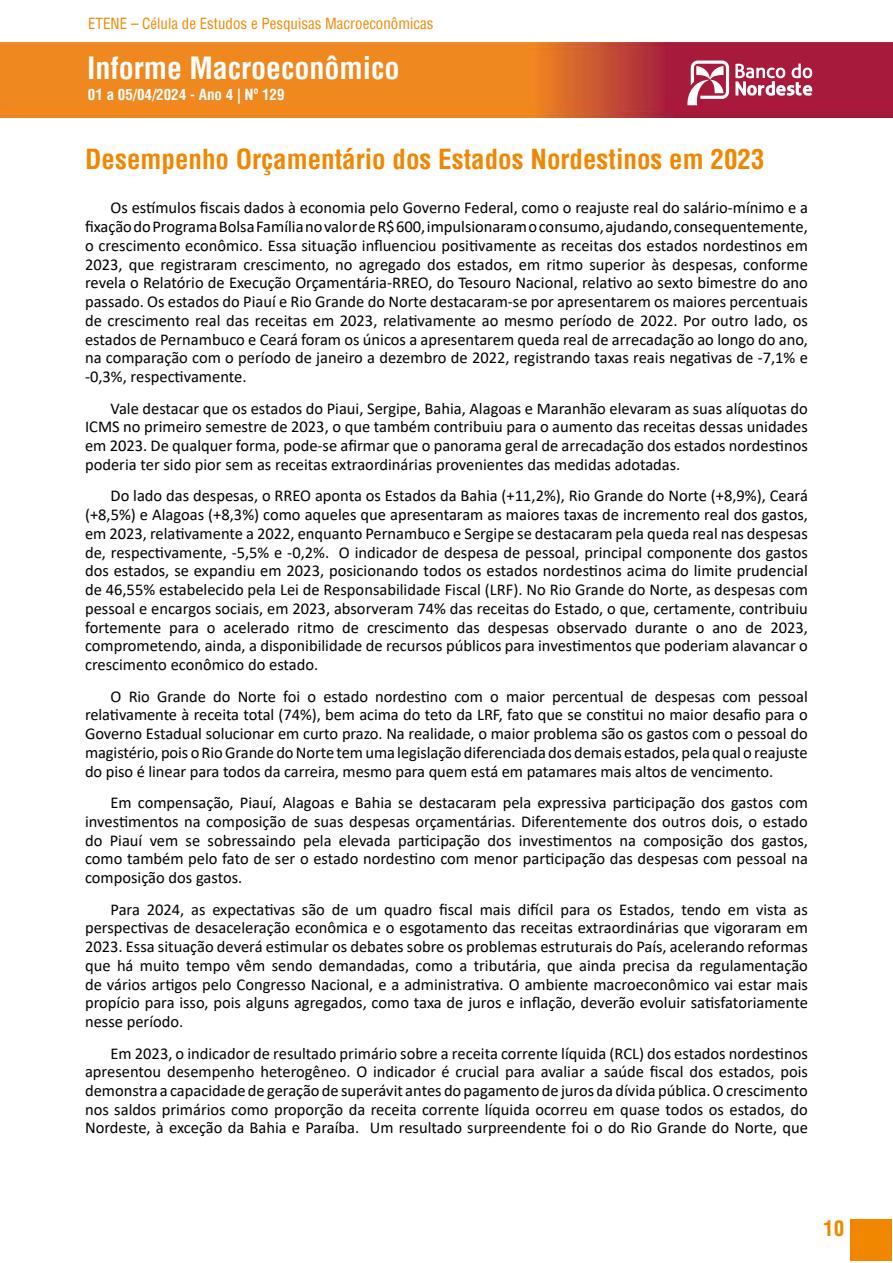
<style>
.page{position:relative;width:893px;height:1263px;background:#fff}
.page>*{position:absolute;margin:0;border:0;box-sizing:border-box;transform-origin:0 0}
.t1{font:700 condensed 30px "Helvetica";color:#fff}
.t2{font:700 condensed 27px "Helvetica";color:#f18700}
.t3{font:700 condensed 21px "Helvetica";color:#f18700}
.t4{font:16.5px/18.8px "Calibri";color:#000;text-align:justify}
.t5{font:condensed 15px "Helvetica";color:#f18700}
.t6{font:700 condensed 15px "Helvetica";color:#fff}
</style>
<div class="page">
<img style="left:0;top:43px;width:893px;height:75px">
<svg style="left:686px;top:61px;width:43px;height:44px"></svg>
<svg style="left:735px;top:64px;width:77px;height:32px"></svg>
<div style="left:850px;top:1219px;width:42px;height:41px;background:#f18700"></div>
<p class="t5" style="left:88px;top:14px;width:347px">ETENE – Célula de Estudos e Pesquisas Macroeconômicas</p>
<h1 class="t1" style="left:87px;top:48px;width:314px">Informe Macroeconômico</h1>
<p class="t6" style="left:88px;top:85px;width:198px">01 a 05/04/2024 - Ano 4 | Nº 129</p>
<h2 class="t2" style="left:85px;top:141px;width:681px">Desempenho Orçamentário dos Estados Nordestinos em 2023</h2>
<p class="t4" style="left:85px;top:198px;width:724px;text-indent:26px">Os estímulos fiscais dados à economia pelo Governo Federal, como o reajuste real do salário-mínimo e a fixação do Programa Bolsa Família no valor de R$ 600, impulsionaram o consumo, ajudando, consequentemente, o crescimento econômico. Essa situação influenciou positivamente as receitas dos estados nordestinos em 2023, que registraram crescimento, no agregado dos estados, em ritmo superior às despesas, conforme revela o Relatório de Execução Orçamentária-RREO, do Tesouro Nacional, relativo ao sexto bimestre do ano passado. Os estados do Piauí e Rio Grande do Norte destacaram-se por apresentarem os maiores percentuais de crescimento real das receitas em 2023, relativamente ao mesmo período de 2022. Por outro lado, os estados de Pernambuco e Ceará foram os únicos a apresentarem queda real de arrecadação ao longo do ano, na comparação com o período de janeiro a dezembro de 2022, registrando taxas reais negativas de -7,1% e -0,3%, respectivamente.</p>
<p class="t4" style="left:85px;top:398px;width:724px;text-indent:26px">Vale destacar que os estados do Piaui, Sergipe, Bahia, Alagoas e Maranhão elevaram as suas alíquotas do ICMS no primeiro semestre de 2023, o que também contribuiu para o aumento das receitas dessas unidades em 2023. De qualquer forma, pode-se afirmar que o panorama geral de arrecadação dos estados nordestinos poderia ter sido pior sem as receitas extraordinárias provenientes das medidas adotadas.</p>
<p class="t4" style="left:85px;top:486px;width:724px;text-indent:26px">Do lado das despesas, o RREO aponta os Estados da Bahia (+11,2%), Rio Grande do Norte (+8,9%), Ceará (+8,5%) e Alagoas (+8,3%) como aqueles que apresentaram as maiores taxas de incremento real dos gastos, em 2023, relativamente a 2022, enquanto Pernambuco e Sergipe se destacaram pela queda real nas despesas de, respectivamente, -5,5% e -0,2%. O indicador de despesa de pessoal, principal componente dos gastos dos estados, se expandiu em 2023, posicionando todos os estados nordestinos acima do limite prudencial de 46,55% estabelecido pela Lei de Responsabilidade Fiscal (LRF). No Rio Grande do Norte, as despesas com pessoal e encargos sociais, em 2023, absorveram 74% das receitas do Estado, o que, certamente, contribuiu fortemente para o acelerado ritmo de crescimento das despesas observado durante o ano de 2023, comprometendo, ainda, a disponibilidade de recursos públicos para investimentos que poderiam alavancar o crescimento econômico do estado.</p>
<p class="t4" style="left:85px;top:686px;width:724px;text-indent:26px">O Rio Grande do Norte foi o estado nordestino com o maior percentual de despesas com pessoal relativamente à receita total (74%), bem acima do teto da LRF, fato que se constitui no maior desafio para o Governo Estadual solucionar em curto prazo. Na realidade, o maior problema são os gastos com o pessoal do magistério, pois o Rio Grande do Norte tem uma legislação diferenciada dos demais estados, pela qual o reajuste do piso é linear para todos da carreira, mesmo para quem está em patamares mais altos de vencimento.</p>
<p class="t4" style="left:85px;top:793px;width:724px;text-indent:26px">Em compensação, Piauí, Alagoas e Bahia se destacaram pela expressiva participação dos gastos com investimentos na composição de suas despesas orçamentárias. Diferentemente dos outros dois, o estado do Piauí vem se sobressaindo pela elevada participação dos investimentos na composição dos gastos, como também pelo fato de ser o estado nordestino com menor participação das despesas com pessoal na composição dos gastos.</p>
<p class="t4" style="left:85px;top:899px;width:724px;text-indent:26px">Para 2024, as expectativas são de um quadro fiscal mais difícil para os Estados, tendo em vista as perspectivas de desaceleração econômica e o esgotamento das receitas extraordinárias que vigoraram em 2023. Essa situação deverá estimular os debates sobre os problemas estruturais do País, acelerando reformas que há muito tempo vêm sendo demandadas, como a tributária, que ainda precisa da regulamentação de vários artigos pelo Congresso Nacional, e a administrativa. O ambiente macroeconômico vai estar mais propício para isso, pois alguns agregados, como taxa de juros e inflação, deverão evoluir satisfatoriamente nesse período.</p>
<p class="t4" style="left:85px;top:1043px;width:724px;text-indent:26px">Em 2023, o indicador de resultado primário sobre a receita corrente líquida (RCL) dos estados nordestinos apresentou desempenho heterogêneo. O indicador é crucial para avaliar a saúde fiscal dos estados, pois demonstra a capacidade de geração de superávit antes do pagamento de juros da dívida pública. O crescimento nos saldos primários como proporção da receita corrente líquida ocorreu em quase todos os estados, do Nordeste, à exceção da Bahia e Paraíba. Um resultado surpreendente foi o do Rio Grande do Norte, que</p>
<p class="t3" style="left:823px;top:1214px;width:22px">10</p>
</div>
